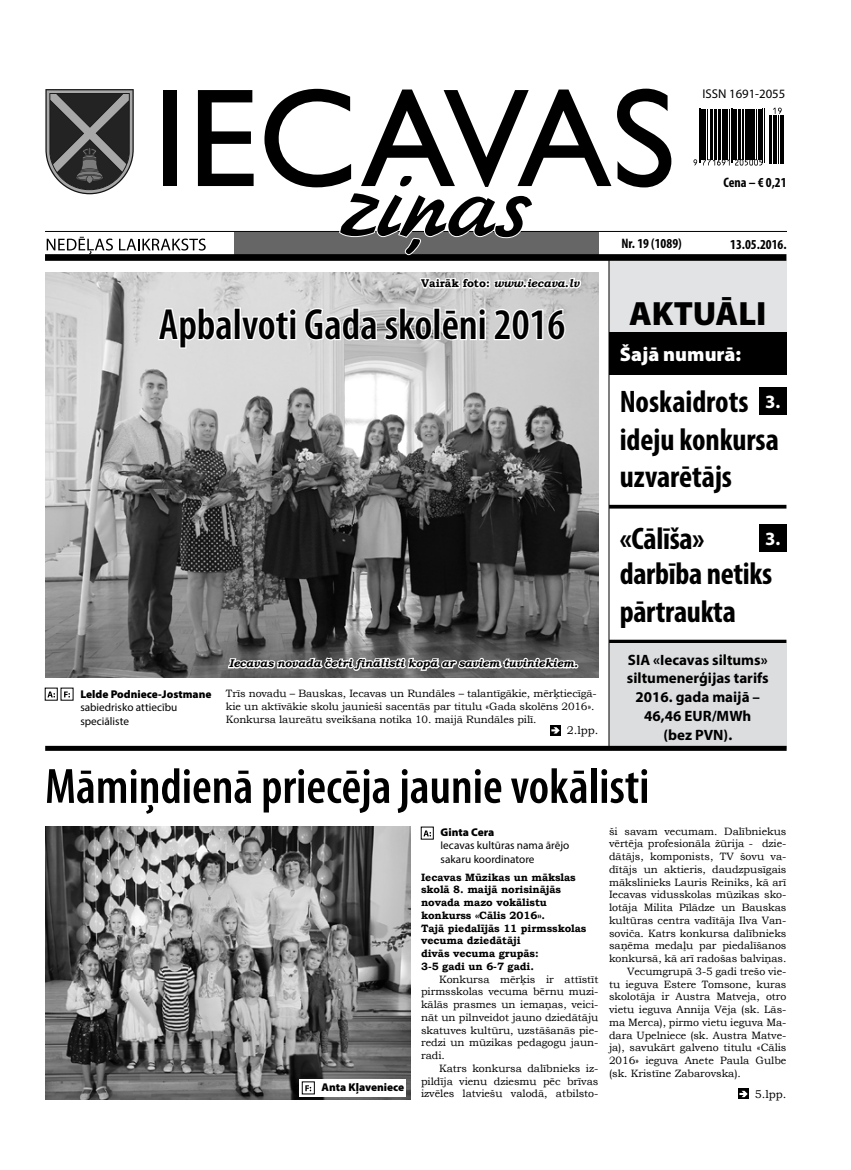
<style>
.page{position:relative;width:851px;height:1170px;background:#fff}
.page>*{position:absolute;margin:0;border:0;box-sizing:border-box;transform-origin:0 0}
.t1{font:600 condensed 50px "Myriad Pro";color:#000}
.t2{font:600 condensed 43.75px "Myriad Pro";color:#000}
.t3{font:900 33.75px "Myriad Pro";color:#000}
.t4{font:700 condensed 31.25px/37.5px "Myriad Pro";letter-spacing:-.01em;color:#000}
.t5{font:900 20px "Myriad Pro";color:#fff}
.t6{font:700 18.75px "Myriad Pro";color:#fff}
.t7{font:700 15px/18.8px "Myriad Pro";color:#000;text-align:center}
.t8{font:700 condensed 13.75px "Myriad Pro";color:#000}
.t9{font:12.75px "Myriad Pro";color:#000}
.t10{font:italic 700 11.25px "Bookman Old Style";color:#000}
.t11{font:11.25px/13.5px "Myriad Pro";color:#000}
.t12{font:900 11.25px "Myriad Pro";color:#000}
.t13{font:11.25px "Bookman Old Style";color:#000}
.t14{font:10.62px/12.8px "Bookman Old Style";letter-spacing:-.005em;color:#000;text-align:justify}
.t15{font:700 10.62px/12.8px "Bookman Old Style";letter-spacing:-.005em;color:#000}
.s1{font-style:normal}
</style>
<div class="page">
<div style="left:234px;top:232px;width:364px;height:22px;background:#666"></div>
<hr style="left:45px;top:231px;width:741px;height:1px;background:#000">
<div style="left:45px;top:254px;width:741px;height:7px;background:#000"></div>
<svg style="left:47px;top:237px;width:66px;height:17px"></svg>
<svg style="left:119px;top:238px;width:87px;height:12px"></svg>
<div style="left:163px;top:90px;width:13px;height:96px;background:#000"></div>
<svg style="left:198px;top:90px;width:55px;height:96px"></svg>
<svg style="left:617px;top:89px;width:54px;height:98px"></svg>
<svg style="left:264px;top:89px;width:347px;height:167px"></svg>
<svg style="left:45px;top:89px;width:89px;height:105px;background:#5d5d5d"></svg>
<hr style="left:609px;top:505px;width:177px;height:3px;background:#000">
<svg style="left:609px;top:639px;width:177px;height:4px"></svg>
<div style="left:609px;top:261px;width:177px;height:71px;background:#e2e3e4"></div>
<div style="left:609px;top:332px;width:177px;height:42px;background:#000"></div>
<hr style="left:699px;top:109px;width:1px;height:54px;background:#000">
<hr style="left:700px;top:109px;width:1px;height:54px;background:#000">
<hr style="left:701px;top:109px;width:2px;height:51px;background:#000">
<hr style="left:704px;top:109px;width:1px;height:51px;background:#000">
<hr style="left:707px;top:109px;width:1px;height:51px;background:#000">
<hr style="left:710px;top:109px;width:1px;height:51px;background:#000">
<hr style="left:711px;top:109px;width:1px;height:51px;background:#000">
<hr style="left:714px;top:109px;width:1px;height:51px;background:#000">
<hr style="left:716px;top:109px;width:1px;height:51px;background:#000">
<hr style="left:717px;top:109px;width:3px;height:51px;background:#000">
<hr style="left:721px;top:109px;width:1px;height:51px;background:#000">
<hr style="left:723px;top:109px;width:2px;height:51px;background:#000">
<svg style="left:693px;top:159px;width:36px;height:6px"></svg>
<hr style="left:726px;top:109px;width:2px;height:51px;background:#000">
<hr style="left:729px;top:109px;width:1px;height:51px;background:#000">
<hr style="left:730px;top:109px;width:1px;height:54px;background:#000">
<hr style="left:732px;top:109px;width:1px;height:54px;background:#000">
<hr style="left:733px;top:109px;width:1px;height:51px;background:#000">
<hr style="left:735px;top:109px;width:2px;height:51px;background:#000">
<hr style="left:738px;top:109px;width:2px;height:51px;background:#000">
<hr style="left:741px;top:109px;width:1px;height:51px;background:#000">
<hr style="left:743px;top:109px;width:1px;height:51px;background:#000">
<hr style="left:745px;top:109px;width:2px;height:51px;background:#000">
<hr style="left:748px;top:109px;width:2px;height:51px;background:#000">
<hr style="left:751px;top:109px;width:1px;height:51px;background:#000">
<hr style="left:752px;top:109px;width:2px;height:51px;background:#000">
<hr style="left:756px;top:109px;width:1px;height:51px;background:#000">
<svg style="left:735px;top:159px;width:27px;height:6px"></svg>
<hr style="left:757px;top:109px;width:1px;height:51px;background:#000">
<hr style="left:759px;top:109px;width:2px;height:51px;background:#000">
<hr style="left:762px;top:109px;width:1px;height:54px;background:#000">
<hr style="left:763px;top:109px;width:1px;height:54px;background:#000">
<hr style="left:769px;top:115px;width:1px;height:48px;background:#000">
<hr style="left:770px;top:115px;width:2px;height:48px;background:#000">
<hr style="left:772px;top:115px;width:2px;height:48px;background:#000">
<hr style="left:775px;top:115px;width:1px;height:48px;background:#000">
<hr style="left:777px;top:115px;width:1px;height:48px;background:#000">
<svg style="left:773px;top:108px;width:8px;height:6px"></svg>
<hr style="left:779px;top:115px;width:1px;height:48px;background:#000">
<hr style="left:781px;top:115px;width:2px;height:48px;background:#000">
<div style="left:609px;top:643px;width:177px;height:106px;background:#dcdddf"></div>
<hr style="left:608px;top:260px;width:1px;height:489px;background:#000">
<div style="left:759px;top:387px;width:27px;height:27px;background:#000"></div>
<div style="left:759px;top:524px;width:27px;height:27px;background:#000"></div>
<div style="left:45px;top:745px;width:741px;height:5px;background:#000"></div>
<svg style="left:738px;top:1088px;width:10px;height:10px"></svg>
<svg style="left:739px;top:1090px;width:8px;height:6px"></svg>
<img style="left:45px;top:962px;width:365px;height:136px">
<img style="left:45px;top:272px;width:553px;height:405px">
<svg style="left:44px;top:275px;width:545px;height:687px"></svg>
<svg style="left:299px;top:1079px;width:19px;height:17px"></svg>
<svg style="left:318px;top:1064px;width:88px;height:36px"></svg>
<svg style="left:305px;top:1085px;width:6px;height:6px"></svg>
<p class="t9" style="left:702px;top:86px;width:84px">ISSN 1691-2055</p>
<p class="t8" style="left:723px;top:174px;width:65px">Cena – € 0,21</p>
<p class="t10" style="left:421px;top:275px;width:159px"><span class="s1">Vairāk foto:</span> www.iecava.lv</p>
<h2 class="t2" style="left:159px;top:300px;width:408px">Apbalvoti Gada skolēni 2016</h2>
<p class="t12" style="left:80px;top:687px;width:133px">Lelde Podniece-Jostmane</p>
<p class="t11" style="left:80px;top:700px;width:98px">sabiedrisko attiecību speciāliste</p>
<p class="t10" style="left:229px;top:655px;width:350px">Iecavas novada četri finālisti kopā ar saviem tuviniekiem.</p>
<p class="t14" style="left:226px;top:687px;width:372px;text-align:left">Trīs novadu – Bauskas, Iecavas un Rundāles – talantīgākie, mērķtiecīgā&shy;kie un aktīvākie skolu jaunieši sacentās par titulu «Gada skolēns 2016».<br>Konkursa laureātu sveikšana notika 10. maijā Rundāles pilī.</p>
<p class="t13" style="left:567px;top:723px;width:33px">2.lpp.</p>
<p class="t8" style="left:621px;top:234px;width:62px">Nr. 19 (1089)</p>
<p class="t8" style="left:730px;top:235px;width:58px">13.05.2016.</p>
<h3 class="t3" style="left:629px;top:294px;width:139px">AKTUĀLI</h3>
<h3 class="t5" style="left:619px;top:342px;width:123px">Šajā numurā:</h3>
<h3 class="t4" style="left:619px;top:382px;width:161px">Noskaidrots ideju konkursa uzvarētājs</h3>
<h3 class="t4" style="left:619px;top:520px;width:154px;line-height:36.2px">«Cālīša» darbība netiks pārtraukta</h3>
<h3 class="t4" style="left:619px;top:654px;width:94px">jaunietis</h3>
<h3 class="t6" style="left:765px;top:389px;width:17px">3.</h3>
<h3 class="t6" style="left:765px;top:526px;width:17px">3.</h3>
<h3 class="t7" style="left:627px;top:649px;width:143px">SIA «Iecavas siltums» siltumenerģijas tarifs<br>2016. gada maijā –<br>46,46 EUR/MWh<br>(bez PVN).</h3>
<h1 class="t1" style="left:45px;top:759px;width:605px">Māmiņdienā priecēja jaunie vokālisti</h1>
<p class="t12" style="left:321px;top:1080px;width:84px">Anta Kļaveniece</p>
<p class="t12" style="left:440px;top:825px;width:55px">Ginta Cera</p>
<p class="t11" style="left:440px;top:838px;width:130px">Iecavas kultūras nama ārējo sakaru koordinatore</p>
<p class="t15" style="left:421px;top:870px;width:167px">Iecavas Mūzikas un mākslas skolā 8. maijā norisinājās novada mazo vokālistu konkurss «Cālis 2016».<br>Tajā piedalījās 11 pirmsskolas vecuma dziedātāji<br>divās vecuma grupās:<br>3-5 gadi un 6-7 gadi.</p>
<p class="t14" style="left:421px;top:972px;width:179px;text-indent:18px">Konkursa mērķis ir attīstīt pirmsskolas vecuma bērnu muzi&shy;kālās prasmes un iemaņas, veici&shy;nāt un pilnveidot jauno dziedātāju skatuves kultūru, uzstāšanās pie&shy;redzi un mūzikas pedagogu jaun&shy;radi.</p>
<p class="t14" style="left:421px;top:1061px;width:179px;text-indent:18px">Katrs konkursa dalībnieks iz&shy;pildīja vienu dziesmu pēc brīvas izvēles latviešu valodā, atbilsto-</p>
<p class="t14" style="left:609px;top:824px;width:179px">ši savam vecumam. Dalībniekus</p>
<p class="t14" style="left:609px;top:837px;width:179px">vērtēja profesionāla žūrija - dzie-</p>
<p class="t14" style="left:609px;top:850px;width:179px">dātājs, komponists, TV šovu va-</p>
<p class="t14" style="left:609px;top:862px;width:179px">dītājs un aktieris, daudzpusīgais</p>
<p class="t14" style="left:609px;top:875px;width:179px">mākslinieks Lauris Reiniks, kā arī</p>
<p class="t14" style="left:609px;top:888px;width:179px">Iecavas vidusskolas mūzikas sko-</p>
<p class="t14" style="left:609px;top:901px;width:179px">lotāja Milita Pīlādze un Bauskas</p>
<p class="t14" style="left:609px;top:913px;width:179px">kultūras centra vadītāja Ilva Van-</p>
<p class="t14" style="left:609px;top:926px;width:179px">soviča. Katrs konkursa dalībnieks</p>
<p class="t14" style="left:609px;top:939px;width:179px">saņēma medaļu par piedalīšanos</p>
<p class="t14" style="left:609px;top:952px;width:179px">konkursā, kā arī radošas balviņas.</p>
<p class="t14" style="left:627px;top:964px;width:161px">Vecumgrupā 3-5 gadi trešo vie-</p>
<p class="t14" style="left:609px;top:977px;width:179px">tu ieguva Estere Tomsone, kuras</p>
<p class="t14" style="left:609px;top:990px;width:179px">skolotāja ir Austra Matveja, otro</p>
<p class="t14" style="left:609px;top:1003px;width:179px">vietu ieguva Annija Vēja (sk. Lās-</p>
<p class="t14" style="left:609px;top:1015px;width:179px">ma Merca), pirmo vietu ieguva Ma-</p>
<p class="t14" style="left:609px;top:1028px;width:179px">dara Upelniece (sk. Austra Matve-</p>
<p class="t14" style="left:609px;top:1041px;width:179px">ja), savukārt galveno titulu «Cālis</p>
<p class="t14" style="left:609px;top:1054px;width:179px">2016» ieguva Anete Paula Gulbe</p>
<p class="t14" style="left:609px;top:1066px;width:133px">(sk. Kristīne Zabarovska).</p>
<p class="t13" style="left:754px;top:1086px;width:33px">5.lpp.</p>
</div>
